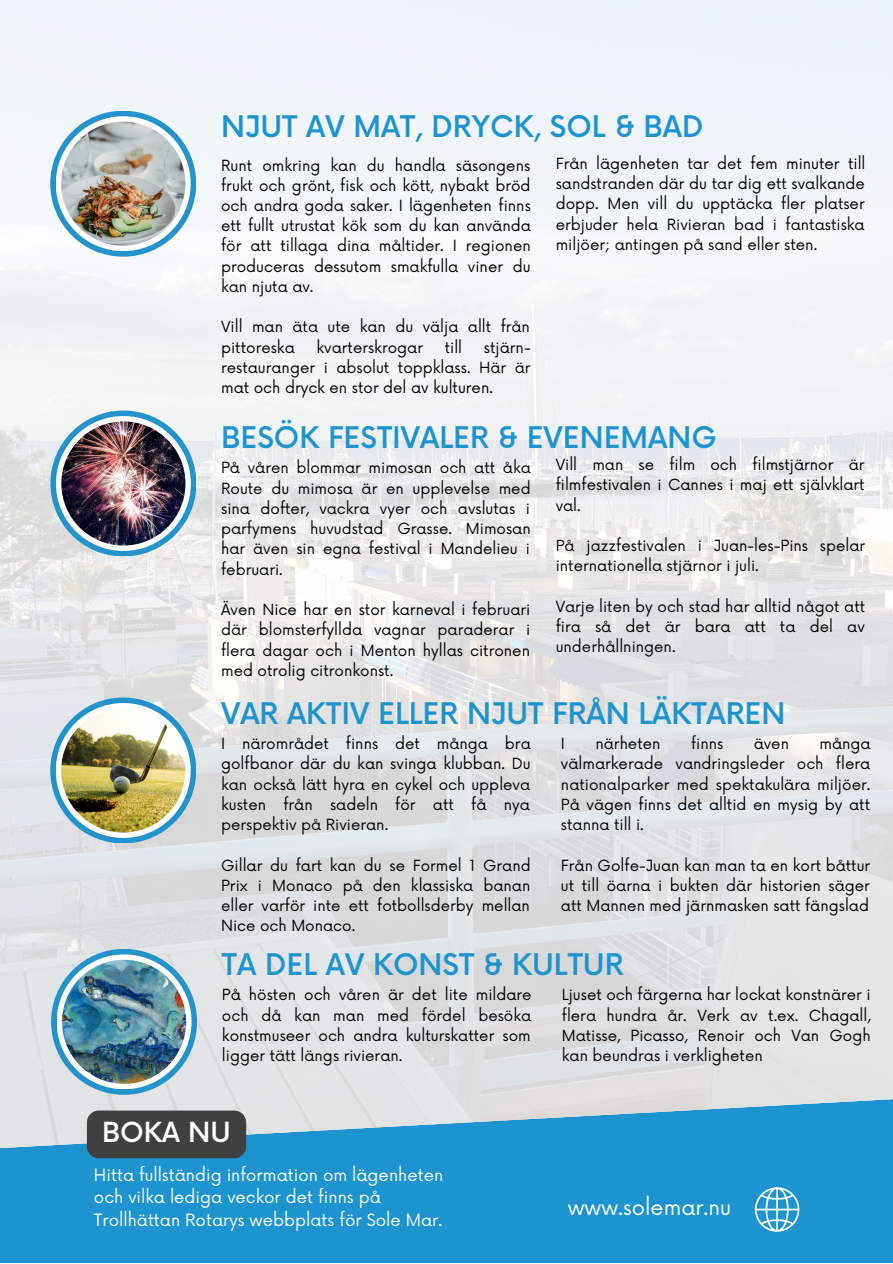
<style>
.page{position:relative;width:893px;height:1264px;background:#fff}
.page>*{position:absolute;margin:0;border:0;box-sizing:border-box;transform-origin:0 0}
.t1{font:500 29.1px "Now";color:#1d94cf}
.t2{font:500 27px "Now";color:#fff}
.t3{font:21px "Now";color:#fff}
.t4{font:16.5px/22.5px "Now";color:#fff}
.t5{font:15px/20.2px "Now";color:#000;text-align:justify}
</style>
<div class="page">
<img style="left:0;top:0;width:892px;height:1097px">
<svg style="left:0;top:1097px;width:892px;height:165px;background:#389ed1"></svg>
<div style="left:87px;top:1110px;width:159px;height:48px;background:#404040"></div>
<div style="left:50px;top:111px;width:146px;height:146px;background:#2493cc;border-radius:50%"></div>
<div style="left:56px;top:116px;width:135px;height:135px;background:#fff;border-radius:50%"></div>
<img style="left:61px;top:122px;width:124px;height:124px;border-radius:50%">
<div style="left:50px;top:410px;width:146px;height:146px;background:#2493cc;border-radius:50%"></div>
<svg style="left:56px;top:416px;width:135px;height:135px;background:#eef2f5"></svg>
<img style="left:61px;top:421px;width:124px;height:124px;border-radius:50%">
<div style="left:50px;top:697px;width:146px;height:146px;background:#2493cc;border-radius:50%"></div>
<svg style="left:56px;top:703px;width:135px;height:135px;background:#f4f7f6"></svg>
<img style="left:61px;top:708px;width:124px;height:124px;border-radius:50%">
<svg style="left:754px;top:1186px;width:46px;height:46px"></svg>
<svg style="left:51px;top:948px;width:146px;height:146px;background:#379bcf"></svg>
<div style="left:57px;top:954px;width:134px;height:135px;background:#fff;border-radius:50%"></div>
<img style="left:62px;top:959px;width:124px;height:124px;border-radius:50%">
<h1 class="t1" style="left:221px;top:111px;width:484px">NJUT AV MAT, DRYCK, SOL &amp; BAD</h1>
<p class="t5" style="left:221px;top:156px;width:311px">Runt omkring kan du handla säsongens frukt och grönt, fisk och kött, nybakt bröd och andra goda saker. I lägenheten finns ett fullt utrustat kök som du kan använda för att tillaga dina måltider. I regionen produceras dessutom smakfulla viner du kan njuta av.</p>
<p class="t5" style="left:221px;top:318px;width:310px">Vill man äta ute kan du välja allt från pittoreska</p>
<p class="t5" style="left:316px;top:338px;width:108px">kvarterskrogar</p>
<p class="t5" style="left:445px;top:338px;width:19px">till</p>
<p class="t5" style="left:221px;top:338px;width:311px;text-indent:263px">stjärn&shy;restauranger i absolut toppklass. Här är mat och dryck en stor del av kulturen.</p>
<p class="t5" style="left:555px;top:154px;width:311px">Från lägenheten tar det fem minuter till sandstranden där du tar dig ett svalkande dopp. Men vill du upptäcka fler platser erbjuder hela Rivieran bad i fantastiska miljöer; antingen på sand eller sten.</p>
<h1 class="t1" style="left:221px;top:422px;width:497px">BESÖK FESTIVALER &amp; EVENEMANG</h1>
<p class="t5" style="left:221px;top:458px;width:311px">På våren blommar mimosan och att åka Route du mimosa är en upplevelse med sina dofter, vackra vyer och avslutas i parfymens huvudstad Grasse. Mimosan har även sin egna festival i Mandelieu i februari.</p>
<p class="t5" style="left:221px;top:600px;width:311px">Även Nice har en stor karneval i februari där blomsterfyllda vagnar paraderar i flera dagar och i Menton hyllas citronen med otrolig citronkonst.</p>
<p class="t5" style="left:555px;top:455px;width:310px">Vill man se film och filmstjärnor är filmfestivalen i Cannes i maj ett självklart val.</p>
<p class="t5" style="left:555px;top:536px;width:311px">På jazzfestivalen i Juan-les-Pins spelar internationella stjärnor i juli.</p>
<p class="t5" style="left:555px;top:597px;width:311px">Varje liten by och stad har alltid något att fira så det är bara att ta del av underhållningen.</p>
<h1 class="t1" style="left:221px;top:697px;width:566px">VAR AKTIV ELLER NJUT FRÅN LÄKTAREN</h1>
<p class="t5" style="left:221px;top:734px;width:311px">I närområdet finns det många bra golfbanor där du kan svinga klubban. Du kan också lätt hyra en cykel och uppleva kusten från sadeln för att få nya perspektiv på Rivieran.</p>
<p class="t5" style="left:221px;top:855px;width:311px">Gillar du fart kan du se Formel 1 Grand Prix i Monaco på den klassiska banan eller varför inte ett fotbollsderby mellan Nice och Monaco.</p>
<p class="t5" style="left:561px;top:734px;width:6px">I</p>
<p class="t5" style="left:595px;top:734px;width:67px">närheten</p>
<p class="t5" style="left:691px;top:734px;width:34px">finns</p>
<p class="t5" style="left:753px;top:734px;width:37px">även</p>
<p class="t5" style="left:561px;top:734px;width:311px;text-indent:258px">många välmarkerade vandringsleder och flera nationalparker med spektakulära miljöer.<br>På vägen finns det alltid en mysig by att stanna till i.</p>
<p class="t5" style="left:561px;top:855px;width:311px">Från Golfe-Juan kan man ta en kort båttur ut till öarna i bukten där historien säger att Mannen med järnmasken satt fängslad</p>
<h1 class="t1" style="left:222px;top:949px;width:403px">TA DEL AV KONST &amp; KULTUR</h1>
<p class="t5" style="left:561px;top:985px;width:310px">Ljuset och färgerna har lockat konstnärer i flera hundra år. Verk av t.ex. Chagall, Matisse, Picasso, Renoir och Van Gogh kan beundras i verkligheten</p>
<p class="t5" style="left:222px;top:985px;width:311px">På hösten och våren är det lite mildare och då kan man med fördel besöka konstmuseer och andra kulturskatter som ligger tätt längs rivieran.</p>
<h2 class="t2" style="left:102px;top:1117px;width:130px">BOKA NU</h2>
<p class="t4" style="left:94px;top:1164px;width:351px">Hitta fullständig information om lägenheten och vilka lediga veckor det finns på<br>Trollhättan Rotarys webbplats för Sole Mar.</p>
<h3 class="t3" style="left:567px;top:1195px;width:165px">www.solemar.nu</h3>
</div>
